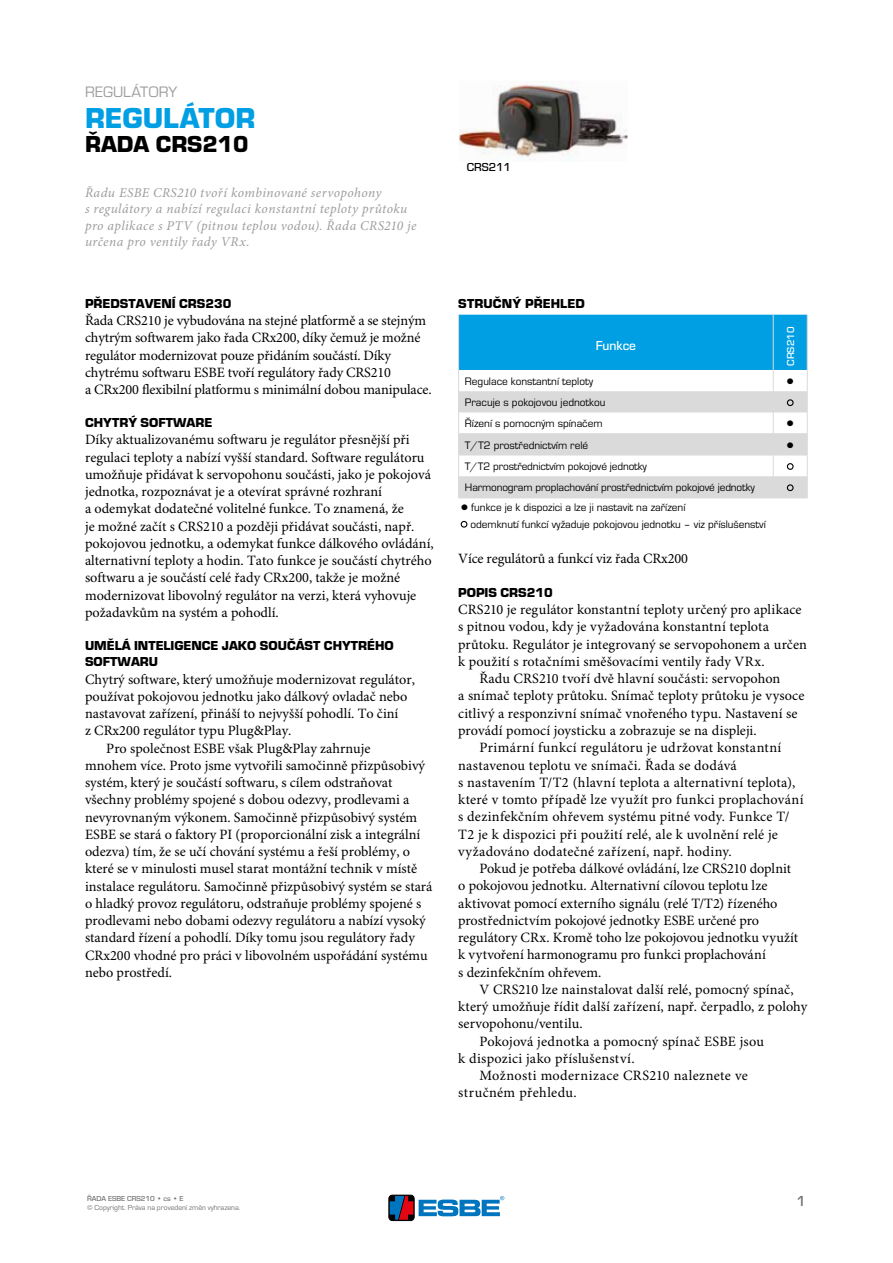
<style>
.page{position:relative;width:893px;height:1263px;background:#fff}
.page>*{position:absolute;margin:0;border:0;box-sizing:border-box;transform-origin:0 0}
.t1{font:700 30px "ESBE Eurostile";color:#009fe3}
.t2{font:700 24px "ESBE Eurostile";color:#000}
.t3{font:15.75px "ESBE Eurostile";color:#9d9d9c}
.t4{font:500 15px "ESBE Eurostile";color:#706f6f}
.t5{font:14.25px/17.2px "Minion Pro";color:#000}
.t6{font:14.25px "Minion Pro";letter-spacing:.02em;color:#000}
.t7{font:14.25px "Minion Pro";letter-spacing:.025em;color:#000}
.t8{font:italic 13.5px/16.5px "Minion Pro";letter-spacing:.03em;color:#9d9d9c}
.t9{font:700 13.5px/16.5px "ESBE Eurostile";color:#000}
.t10{font:500 13.5px "ESBE Eurostile";color:#fff}
.t11{font:500 12px "ESBE Eurostile";color:#000}
.t12{font:11.25px/21.3px "ESBE Eurostile";color:#000}
.t13{font:500 10.5px "ESBE Eurostile";color:#fff}
.t14{font:7.5px "ESBE Eurostile";color:#706f6f}
.t15{font:500 7.5px "ESBE Eurostile";color:#706f6f}
</style>
<div class="page">
<img style="left:459px;top:84px;width:169px;height:76px">
<svg style="left:458px;top:315px;width:350px;height:183px"></svg>
<hr style="left:458px;top:315px;width:1px;height:55px;background:#dadada">
<hr style="left:773px;top:315px;width:1px;height:55px;background:#dadada">
<hr style="left:807px;top:315px;width:1px;height:55px;background:#dadada">
<div style="left:787px;top:399px;width:7px;height:7px;border:1px solid #000;border-radius:50%"></div>
<div style="left:787px;top:463px;width:7px;height:7px;border:1px solid #000;border-radius:50%"></div>
<div style="left:787px;top:484px;width:7px;height:7px;border:1px solid #000;border-radius:50%"></div>
<div style="left:461px;top:521px;width:6px;height:7px;border:1px solid #000;border-radius:50%"></div>
<div style="left:389px;top:1195px;width:25px;height:25px;border:1px solid #000;border-radius:4px"></div>
<svg style="left:390px;top:1196px;width:23px;height:24px"></svg>
<svg style="left:419px;top:1196px;width:85px;height:20px"></svg>
<p class="t3" style="left:85px;top:83px;width:94px">REGULÁTORY</p>
<h1 class="t1" style="left:85px;top:102px;width:172px">REGULÁTOR</h1>
<h2 class="t2" style="left:85px;top:131px;width:165px">ŘADA CRS210</h2>
<p class="t8" style="left:85px;top:185px;width:333px">Řadu ESBE CRS210 tvoří kombinované servopohony<br>s regulátory a nabízí regulaci konstantní teploty průtoku pro aplikace s PTV (pitnou teplou vodou). Řada CRS210 je určena pro ventily řady VRx.</p>
<p class="t9" style="left:85px;top:295px;width:148px">PŘEDSTAVENÍ CRS230</p>
<p class="t5" style="left:85px;top:312px;width:348px">Řada CRS210 je vybudována na stejné platformě a se stejným chytrým softwarem jako řada CRx200, díky čemuž je možné regulátor modernizovat pouze přidáním součástí. Díky chytrému softwaru ESBE tvoří regulátory řady CRS210<br>a CRx200 flexibilní platformu s minimální dobou manipulace.</p>
<p class="t9" style="left:85px;top:414px;width:129px">CHYTRÝ SOFTWARE</p>
<p class="t5" style="left:85px;top:432px;width:350px">Díky aktualizovanému softwaru je regulátor přesnější při regulaci teploty a nabízí vyšší standard. Software regulátoru umožňuje přidávat k servopohonu součásti, jako je pokojová jednotka, rozpoznávat je a otevírat správné rozhraní<br>a odemykat dodatečné volitelné funkce. To znamená, že<br>je možné začít s CRS210 a později přidávat součásti, např. pokojovou jednotku, a odemykat funkce dálkového ovládání, alternativní teploty a hodin. Tato funkce je součástí chytrého softwaru a je součástí celé řady CRx200, takže je možné modernizovat libovolný regulátor na verzi, která vyhovuje požadavkům na systém a pohodlí.</p>
<p class="t9" style="left:85px;top:637px;width:310px">UMĚLÁ INTELIGENCE JAKO SOUČÁST CHYTRÉHO<br>SOFTWARU</p>
<p class="t5" style="left:85px;top:671px;width:331px">Chytrý software, který umožňuje modernizovat regulátor,</p>
<p class="t5" style="left:85px;top:688px;width:324px">používat pokojovou jednotku jako dálkový ovladač nebo</p>
<p class="t5" style="left:85px;top:705px;width:315px">nastavovat zařízení, přináší to nejvyšší pohodlí. To činí</p>
<p class="t5" style="left:85px;top:723px;width:208px">z CRx200 regulátor typu Plug&amp;Play.</p>
<p class="t5" style="left:106px;top:740px;width:266px">Pro společnost ESBE však Plug&amp;Play zahrnuje</p>
<p class="t5" style="left:85px;top:757px;width:342px">mnohem více. Proto jsme vytvořili samočinně přizpůsobivý</p>
<p class="t5" style="left:85px;top:774px;width:309px">systém, který je součástí softwaru, s cílem odstraňovat</p>
<p class="t5" style="left:85px;top:792px;width:326px">všechny problémy spojené s dobou odezvy, prodlevami a</p>
<p class="t5" style="left:85px;top:809px;width:334px">nevyrovnaným výkonem. Samočinně přizpůsobivý systém</p>
<p class="t5" style="left:85px;top:826px;width:337px">ESBE se stará o faktory PI (proporcionální zisk a integrální</p>
<p class="t5" style="left:85px;top:843px;width:327px">odezva) tím, že se učí chování systému a řeší problémy, o</p>
<p class="t5" style="left:85px;top:861px;width:334px">které se v minulosti musel starat montážní technik v místě</p>
<p class="t5" style="left:85px;top:878px;width:349px">instalace regulátoru. Samočinně přizpůsobivý systém se stará</p>
<p class="t5" style="left:85px;top:895px;width:338px">o hladký provoz regulátoru, odstraňuje problémy spojené s</p>
<p class="t5" style="left:85px;top:913px;width:342px">prodlevami nebo dobami odezvy regulátoru a nabízí vysoký</p>
<p class="t5" style="left:85px;top:930px;width:331px">standard řízení a pohodlí. Díky tomu jsou regulátory řady</p>
<p class="t5" style="left:85px;top:947px;width:344px">CRx200 vhodné pro práci v libovolném uspořádání systému</p>
<p class="t5" style="left:85px;top:964px;width:89px">nebo prostředí.</p>
<p class="t11" style="left:467px;top:160px;width:46px">CRS211</p>
<p class="t9" style="left:458px;top:295px;width:128px">STRUČNÝ PŘEHLED</p>
<p class="t10" style="left:596px;top:338px;width:42px">Funkce</p>
<p class="t13" style="left:785px;top:366px;width:40px;rotate:-90deg">CRS210</p>
<p class="t12" style="left:465px;top:371px;width:130px">Regulace konstantní teploty</p>
<p class="t12" style="left:786px;top:371px;width:9px">●</p>
<p class="t12" style="left:465px;top:392px;width:142px">Pracuje s pokojovou jednotkou<br>Řízení s pomocným spínačem</p>
<p class="t12" style="left:786px;top:413px;width:9px">●</p>
<p class="t12" style="left:465px;top:434px;width:125px">T/T2 prostřednictvím relé</p>
<p class="t12" style="left:786px;top:434px;width:9px">●</p>
<p class="t12" style="left:465px;top:456px;width:291px">T/T2 prostřednictvím pokojové jednotky<br>Harmonogram proplachování prostřednictvím pokojové jednotky</p>
<p class="t12" style="left:470px;top:499px;width:297px;line-height:17px;text-indent:-10px">● funkce je k dispozici a lze ji nastavit na zařízení<br>odemknutí funkcí vyžaduje pokojovou jednotku – viz příslušenství</p>
<p class="t5" style="left:458px;top:551px;width:231px">Více regulátorů a funkcí viz řada CRx200</p>
<p class="t9" style="left:458px;top:584px;width:96px">POPIS CRS210</p>
<p class="t5" style="left:458px;top:602px;width:345px">CRS210 je regulátor konstantní teploty určený pro aplikace</p>
<p class="t5" style="left:458px;top:619px;width:312px">s pitnou vodou, kdy je vyžadována konstantní teplota</p>
<p class="t5" style="left:458px;top:636px;width:350px">průtoku. Regulátor je integrovaný se servopohonem a určen</p>
<p class="t5" style="left:458px;top:653px;width:308px">k použití s rotačními směšovacími ventily řady VRx.</p>
<p class="t5" style="left:479px;top:671px;width:302px">Řadu CRS210 tvoří dvě hlavní součásti: servopohon</p>
<p class="t5" style="left:458px;top:688px;width:348px">a snímač teploty průtoku. Snímač teploty průtoku je vysoce</p>
<p class="t5" style="left:458px;top:705px;width:341px">citlivý a responzivní snímač vnořeného typu. Nastavení se</p>
<p class="t5" style="left:458px;top:722px;width:300px">provádí pomocí joysticku a zobrazuje se na displeji.</p>
<p class="t6" style="left:479px;top:739px;width:303px">Primární funkcí regulátoru je udržovat konstantní</p>
<p class="t5" style="left:458px;top:757px;width:280px">nastavenou teplotu ve snímači. Řada se dodává</p>
<p class="t5" style="left:458px;top:774px;width:339px">s nastavením T/T2 (hlavní teplota a alternativní teplota),</p>
<p class="t5" style="left:458px;top:791px;width:347px">které v tomto případě lze využít pro funkci proplachování</p>
<p class="t5" style="left:458px;top:809px;width:333px">s dezinfekčním ohřevem systému pitné vody. Funkce T/</p>
<p class="t5" style="left:458px;top:826px;width:321px">T2 je k dispozici při použití relé, ale k uvolnění relé je</p>
<p class="t6" style="left:458px;top:843px;width:275px">vyžadováno dodatečné zařízení, např. hodiny.</p>
<p class="t5" style="left:479px;top:860px;width:313px">Pokud je potřeba dálkové ovládání, lze CRS210 doplnit</p>
<p class="t5" style="left:458px;top:878px;width:311px">o pokojovou jednotku. Alternativní cílovou teplotu lze</p>
<p class="t5" style="left:458px;top:895px;width:321px">aktivovat pomocí externího signálu (relé T/T2) řízeného</p>
<p class="t5" style="left:458px;top:912px;width:302px">prostřednictvím pokojové jednotky ESBE určené pro</p>
<p class="t5" style="left:458px;top:929px;width:342px">regulátory CRx. Kromě toho lze pokojovou jednotku využít</p>
<p class="t5" style="left:458px;top:947px;width:309px">k vytvoření harmonogramu pro funkci proplachování</p>
<p class="t5" style="left:458px;top:964px;width:145px">s dezinfekčním ohřevem.</p>
<p class="t5" style="left:479px;top:981px;width:316px">V CRS210 lze nainstalovat další relé, pomocný spínač,</p>
<p class="t5" style="left:458px;top:998px;width:351px">který umožňuje řídit další zařízení, např. čerpadlo, z polohy</p>
<p class="t5" style="left:458px;top:1016px;width:126px">servopohonu/ventilu.</p>
<p class="t5" style="left:479px;top:1033px;width:286px">Pokojová jednotka a pomocný spínač ESBE jsou</p>
<p class="t6" style="left:458px;top:1050px;width:178px">k dispozici jako příslušenství.</p>
<p class="t7" style="left:479px;top:1067px;width:270px">Možnosti modernizace CRS210 naleznete ve</p>
<p class="t7" style="left:458px;top:1084px;width:120px">stručném přehledu.</p>
<p class="t15" style="left:87px;top:1194px;width:98px">ŘADA ESBE CRS210 • cs • E</p>
<p class="t14" style="left:87px;top:1203px;width:155px">© Copyright. Práva na provedení změn vyhrazena.</p>
<p class="t4" style="left:796px;top:1193px;width:11px">1</p>
</div>
